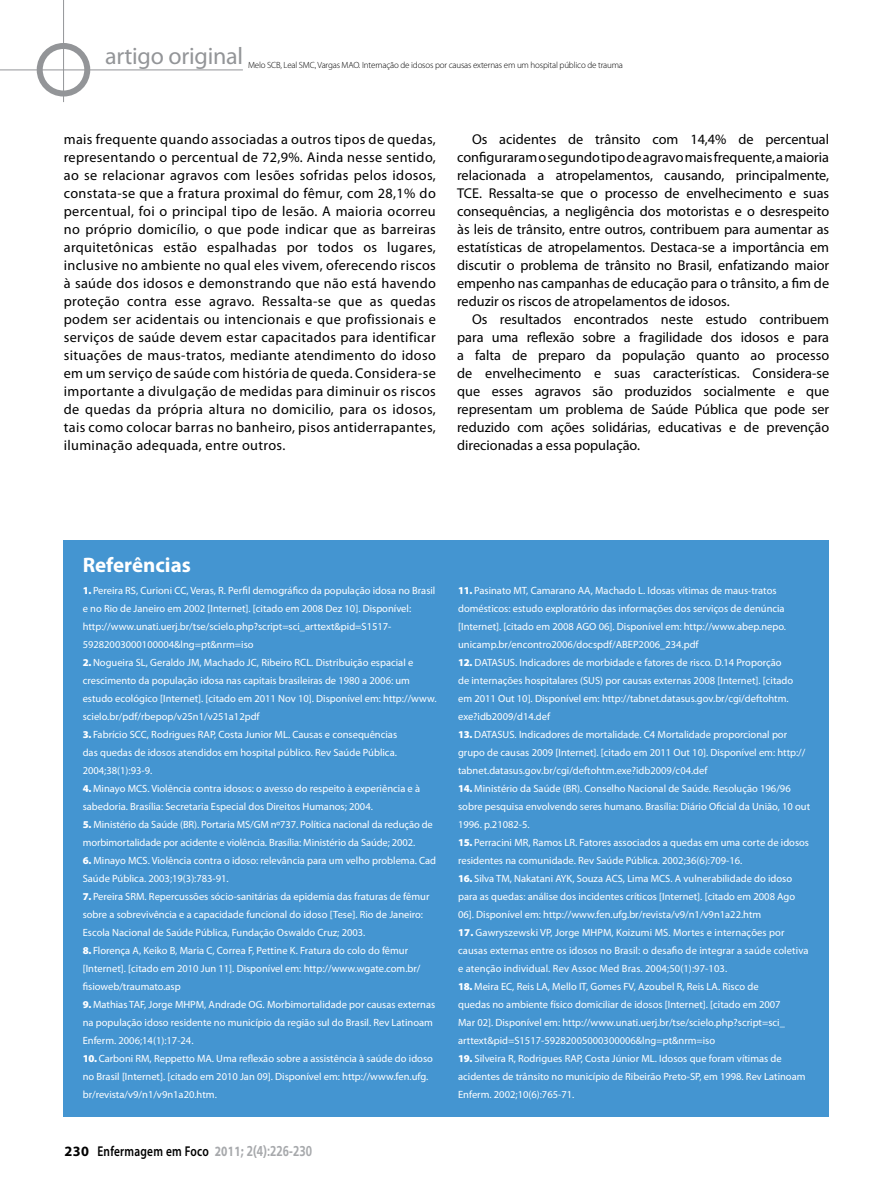
<style>
.page{position:relative;width:893px;height:1191px;background:#fff}
.page>*{position:absolute;margin:0;border:0;box-sizing:border-box;transform-origin:0 0}
.t1{font:24px "Myriad Pro";letter-spacing:-.01em;color:#939598}
.t2{font:700 21px "Myriad Pro";color:#fff}
.t3{font:14.25px/18px "Myriad Pro";color:#000;text-align:justify}
.t4{font:600 14.25px "Myriad Pro";letter-spacing:.02em;color:#000;scale:.8 1}
.t5{font:10.5px/18px "Myriad Pro";color:#fff}
.t6{font:300 9px "Myriad Pro";letter-spacing:-.02em;color:#000}
.s1{font-weight:900}
.s2{font-weight:700}
.s3{font-weight:700;color:#a7a9ac}
.s4{font-family:"Frutiger";font-weight:700;color:#a7a9ac}
</style>
<div class="page">
<svg style="left:40px;top:46px;width:47px;height:47px"></svg>
<div style="left:37px;top:43px;width:53px;height:53px;border:6px solid #939598;border-radius:50%"></div>
<hr style="left:0;top:70px;width:243px;height:1px;background:#939598">
<hr style="left:63px;top:0;width:1px;height:102px;background:#939598">
<div style="left:64px;top:540px;width:765px;height:576px;background:#4495d1"></div>
<h1 class="t1" style="left:105px;top:41px;width:140px">artigo original</h1>
<p class="t6" style="left:248px;top:60px;width:376px">Melo SCB, Leal SMC, Vargas MAO. Internação de idosos por causas externas em um hospital público de trauma</p>
<p class="t3" style="left:64px;top:130px;width:374px">mais frequente quando associadas a outros tipos de quedas, representando o percentual de 72,9%. Ainda nesse sentido, ao se relacionar agravos com lesões sofridas pelos idosos, constata-se que a fratura proximal do fêmur, com 28,1% do percentual, foi o principal tipo de lesão. A maioria ocorreu no próprio domicílio, o que pode indicar que as barreiras arquitetônicas estão espalhadas por todos os lugares, inclusive no ambiente no qual eles vivem, oferecendo riscos à saúde dos idosos e demonstrando que não está havendo proteção contra esse agravo. Ressalta-se que as quedas podem ser acidentais ou intencionais e que profissionais e serviços de saúde devem estar capacitados para identificar situações de maus-tratos, mediante atendimento do idoso em um serviço de saúde com história de queda. Considera-se importante a divulgação de medidas para diminuir os riscos de quedas da própria altura no domicilio, para os idosos, tais como colocar barras no banheiro, pisos antiderrapantes, iluminação adequada, entre outros.</p>
<p class="t3" style="left:457px;top:130px;width:374px;text-indent:15px">Os acidentes de trânsito com 14,4% de percentual configuraram o segundo tipo de agravo mais frequente, a maioria relacionada a atropelamentos, causando, principalmente, TCE. Ressalta-se que o processo de envelhecimento e suas consequências, a negligência dos motoristas e o desrespeito às leis de trânsito, entre outros, contribuem para aumentar as estatísticas de atropelamentos. Destaca-se a importância em discutir o problema de trânsito no Brasil, enfatizando maior empenho nas campanhas de educação para o trânsito, a fim de reduzir os riscos de atropelamentos de idosos.</p>
<p class="t3" style="left:457px;top:310px;width:374px;text-indent:15px">Os resultados encontrados neste estudo contribuem para uma reflexão sobre a fragilidade dos idosos e para a falta de preparo da população quanto ao processo de envelhecimento e suas características. Considera-se que esses agravos são produzidos socialmente e que representam um problema de Saúde Pública que pode ser reduzido com ações solidárias, educativas e de prevenção direcionadas a essa população.</p>
<h2 class="t2" style="left:83px;top:551px;width:110px">Referências</h2>
<p class="t5" style="left:83px;top:581px;width:354px"><span class="s1">1.</span> Pereira RS, Curioni CC, Veras, R. Perfil demográfico da população idosa no Brasil e no Rio de Janeiro em 2002 [Internet]. [citado em 2008 Dez 10]. Disponível: http://www.unati.uerj.br/tse/scielo.php?script=sci_arttext&amp;pid=S1517- 59282003000100004&amp;lng=pt&amp;nrm=iso</p>
<p class="t5" style="left:83px;top:653px;width:355px"><span class="s1">2.</span> Nogueira SL, Geraldo JM, Machado JC, Ribeiro RCL. Distribuição espacial e crescimento da população idosa nas capitais brasileiras de 1980 a 2006: um estudo ecológico [Internet]. [citado em 2011 Nov 10]. Disponível em: http://www. scielo.br/pdf/rbepop/v25n1/v251a12pdf</p>
<p class="t5" style="left:83px;top:725px;width:316px;text-align:justify"><span class="s1">3.</span> Fabrício SCC, Rodrigues RAP, Costa Junior ML. Causas e consequências das quedas de idosos atendidos em hospital público. Rev Saúde Pública.<br>2004;38(1):93-9.</p>
<p class="t5" style="left:83px;top:779px;width:339px"><span class="s1">4.</span> Minayo MCS. Violência contra idosos: o avesso do respeito à experiência e à sabedoria. Brasília: Secretaria Especial dos Direitos Humanos; 2004.</p>
<p class="t5" style="left:83px;top:815px;width:352px"><span class="s1">5.</span> Ministério da Saúde (BR). Portaria MS/GM nº737. Política nacional da redução de morbimortalidade por acidente e violência. Brasília: Ministério da Saúde; 2002.</p>
<p class="t5" style="left:83px;top:851px;width:355px"><span class="s1">6.</span> Minayo MCS. Violência contra o idoso: relevância para um velho problema. Cad<br>Saúde Pública. 2003;19(3):783-91.</p>
<p class="t5" style="left:83px;top:887px;width:348px"><span class="s1">7.</span> Pereira SRM. Repercussões sócio-sanitárias da epidemia das fraturas de fêmur sobre a sobrevivência e a capacidade funcional do idoso [Tese]. Rio de Janeiro:<br>Escola Nacional de Saúde Pública, Fundação Oswaldo Cruz; 2003.</p>
<p class="t5" style="left:83px;top:941px;width:339px"><span class="s1">8.</span> Florença A, Keiko B, Maria C, Correa F, Pettine K. Fratura do colo do fêmur [Internet]. [citado em 2010 Jun 11]. Disponível em: http://www.wgate.com.br/ fisioweb/traumato.asp</p>
<p class="t5" style="left:83px;top:995px;width:354px"><span class="s1">9.</span> Mathias TAF, Jorge MHPM, Andrade OG. Morbimortalidade por causas externas na população idoso residente no município da região sul do Brasil. Rev Latinoam<br>Enferm. 2006;14(1):17-24.</p>
<p class="t5" style="left:83px;top:1049px;width:352px"><span class="s1">10.</span> Carboni RM, Reppetto MA. Uma reflexão sobre a assistência à saúde do idoso no Brasil [Internet]. [citado em 2010 Jan 09]. Disponível em: http://www.fen.ufg. br/revista/v9/n1/v9n1a20.htm.</p>
<h3 class="t4" style="left:65px;top:1141px;width:311px"><span class="s2">230</span> Enfermagem em Foco <span class="s3">2011;</span> <span class="s4">2(4):226-230</span></h3>
<p class="t5" style="left:458px;top:581px;width:329px"><span class="s1">11.</span> Pasinato MT, Camarano AA, Machado L. Idosas vítimas de maus-tratos domésticos: estudo exploratório das informações dos serviços de denúncia [Internet]. [citado em 2008 AGO 06]. Disponível em: http://www.abep.nepo. unicamp.br/encontro2006/docspdf/ABEP2006_234.pdf</p>
<p class="t5" style="left:458px;top:653px;width:337px"><span class="s1">12.</span> DATASUS. Indicadores de morbidade e fatores de risco. D.14 Proporção de internações hospitalares (SUS) por causas externas 2008 [Internet]. [citado em 2011 Out 10]. Disponível em: http://tabnet.datasus.gov.br/cgi/deftohtm. exe?idb2009/d14.def</p>
<p class="t5" style="left:458px;top:725px;width:349px"><span class="s1">13.</span> DATASUS. Indicadores de mortalidade. C4 Mortalidade proporcional por grupo de causas 2009 [Internet]. [citado em 2011 Out 10]. Disponível em: http:// tabnet.datasus.gov.br/cgi/deftohtm.exe?idb2009/c04.def</p>
<p class="t5" style="left:458px;top:779px;width:354px"><span class="s1">14.</span> Ministério da Saúde (BR). Conselho Nacional de Saúde. Resolução 196/96 sobre pesquisa envolvendo seres humano. Brasília: Diário Oficial da União, 10 out<br>1996. p.21082-5.</p>
<p class="t5" style="left:458px;top:833px;width:352px"><span class="s1">15.</span> Perracini MR, Ramos LR. Fatores associados a quedas em uma corte de idosos residentes na comunidade. Rev Saúde Pública. 2002;36(6):709-16.</p>
<p class="t5" style="left:458px;top:869px;width:339px"><span class="s1">16.</span> Silva TM, Nakatani AYK, Souza ACS, Lima MCS. A vulnerabilidade do idoso para as quedas: análise dos incidentes críticos [Internet]. [citado em 2008 Ago<br>06]. Disponível em: http://www.fen.ufg.br/revista/v9/n1/v9n1a22.htm</p>
<p class="t5" style="left:458px;top:923px;width:352px"><span class="s1">17.</span> Gawryszewski VP, Jorge MHPM, Koizumi MS. Mortes e internações por causas externas entre os idosos no Brasil: o desafio de integrar a saúde coletiva e atenção individual. Rev Assoc Med Bras. 2004;50(1):97-103.</p>
<p class="t5" style="left:458px;top:977px;width:328px"><span class="s1">18.</span> Meira EC, Reis LA, Mello IT, Gomes FV, Azoubel R, Reis LA. Risco de quedas no ambiente físico domiciliar de idosos [Internet]. [citado em 2007<br>Mar 02]. Disponível em: http://www.unati.uerj.br/tse/scielo.php?script=sci_ arttext&amp;pid=S1517-59282005000300006&amp;lng=pt&amp;nrm=iso</p>
<p class="t5" style="left:458px;top:1049px;width:349px"><span class="s1">19.</span> Silveira R, Rodrigues RAP, Costa Júnior ML. Idosos que foram vítimas de acidentes de trânsito no município de Ribeirão Preto-SP, em 1998. Rev Latinoam<br>Enferm. 2002;10(6):765-71.</p>
</div>
